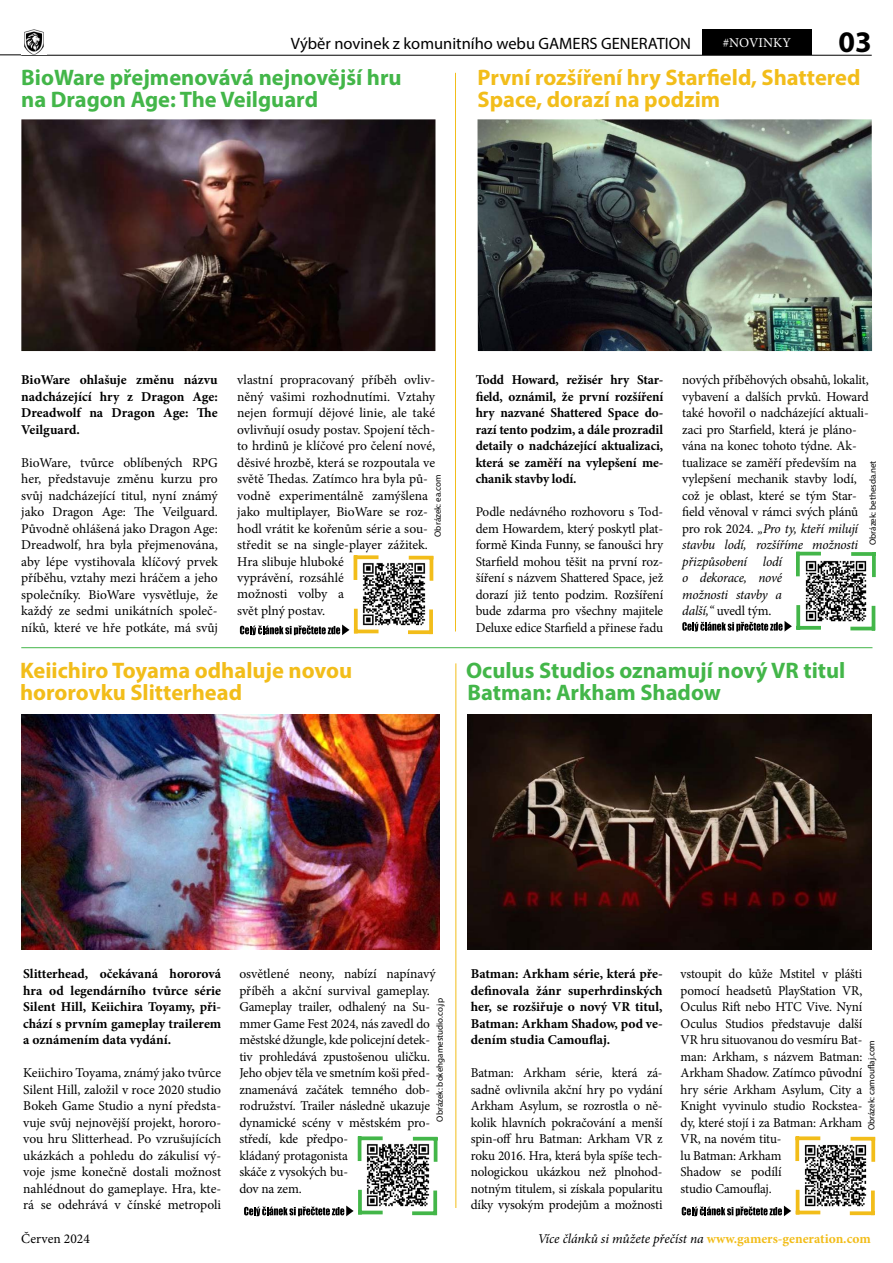
<style>
.page{position:relative;width:893px;height:1263px;background:#fff}
.page>*{position:absolute;margin:0;border:0;box-sizing:border-box;transform-origin:0 0}
.t1{font:700 30px "Myriad Pro";color:#000}
.t2{font:700 22.5px/22.5px "Myriad Pro";color:#43b649}
.t3{font:700 22.5px/22.5px "Myriad Pro";color:#f2bd1a}
.t4{font:16.5px "Myriad Pro";color:#000}
.t5{font:13.5px/16.5px "Minion Pro";letter-spacing:-.01em;color:#000;text-align:justify}
.t6{font:700 13.5px/16.5px "Minion Pro";color:#000;text-align:justify}
.t7{font:italic 13.5px "Minion Pro";letter-spacing:-.01em;color:#000}
.t8{font:13.5px "Minion Pro";color:#fff}
.t9{font:9px "Myriad Pro";color:#000}
.s1{font-style:italic}
.s2{font-weight:700;font-style:normal;color:#f2bd1a}
</style>
<div class="page">
<svg style="left:0;top:54px;width:21px;height:1px"></svg>
<hr style="left:21px;top:55px;width:851px;height:1px;background:#000">
<div style="left:702px;top:29px;width:110px;height:26px;background:#000"></div>
<img style="left:24px;top:30px;width:20px;height:24px">
<hr style="left:21px;top:647px;width:851px;height:1px;background:#43b649">
<hr style="left:455px;top:663px;width:1px;height:545px;background:#f2bd1a">
<svg style="left:361px;top:1136px;width:22px;height:4px"></svg>
<hr style="left:358px;top:1136px;width:3px;height:25px;background:#43b649">
<svg style="left:362px;top:1210px;width:21px;height:4px"></svg>
<svg style="left:358px;top:1190px;width:4px;height:24px"></svg>
<hr style="left:413px;top:1137px;width:24px;height:3px;background:#43b649">
<hr style="left:434px;top:1137px;width:3px;height:25px;background:#43b649">
<svg style="left:412px;top:1211px;width:21px;height:4px"></svg>
<svg style="left:433px;top:1190px;width:4px;height:25px"></svg>
<svg style="left:244px;top:1205px;width:110px;height:11px"></svg>
<svg style="left:799px;top:1136px;width:21px;height:4px"></svg>
<svg style="left:795px;top:1136px;width:4px;height:25px"></svg>
<svg style="left:799px;top:1210px;width:21px;height:4px"></svg>
<hr style="left:796px;top:1190px;width:3px;height:24px;background:#f2bd1a">
<hr style="left:850px;top:1137px;width:25px;height:3px;background:#f2bd1a">
<svg style="left:871px;top:1140px;width:4px;height:22px"></svg>
<svg style="left:850px;top:1211px;width:21px;height:4px"></svg>
<svg style="left:871px;top:1190px;width:4px;height:25px"></svg>
<svg style="left:682px;top:1205px;width:109px;height:11px"></svg>
<img style="left:804px;top:1145px;width:63px;height:62px">
<img style="left:366px;top:1144px;width:64px;height:63px">
<hr style="left:455px;top:73px;width:1px;height:558px;background:#f2bd1a">
<svg style="left:357px;top:555px;width:21px;height:4px"></svg>
<hr style="left:354px;top:555px;width:3px;height:25px;background:#f2bd1a">
<hr style="left:354px;top:630px;width:24px;height:3px;background:#f2bd1a">
<svg style="left:354px;top:609px;width:4px;height:21px"></svg>
<hr style="left:409px;top:556px;width:24px;height:3px;background:#f2bd1a">
<hr style="left:430px;top:556px;width:3px;height:25px;background:#f2bd1a">
<svg style="left:408px;top:630px;width:21px;height:4px"></svg>
<svg style="left:429px;top:609px;width:4px;height:25px"></svg>
<svg style="left:240px;top:624px;width:109px;height:11px"></svg>
<hr style="left:796px;top:552px;width:25px;height:3px;background:#43b649">
<svg style="left:796px;top:555px;width:4px;height:21px"></svg>
<svg style="left:800px;top:626px;width:21px;height:4px"></svg>
<svg style="left:796px;top:605px;width:4px;height:25px"></svg>
<svg style="left:851px;top:552px;width:21px;height:4px"></svg>
<svg style="left:872px;top:552px;width:4px;height:25px"></svg>
<hr style="left:850px;top:627px;width:25px;height:3px;background:#43b649">
<hr style="left:872px;top:606px;width:3px;height:24px;background:#43b649">
<svg style="left:682px;top:621px;width:110px;height:11px"></svg>
<img style="left:805px;top:560px;width:62px;height:62px">
<img style="left:362px;top:563px;width:64px;height:63px">
<img style="left:21px;top:119px;width:414px;height:232px">
<img style="left:477px;top:119px;width:395px;height:232px">
<img style="left:22px;top:714px;width:417px;height:235px">
<img style="left:467px;top:714px;width:405px;height:235px">
<p class="t4" style="left:291px;top:33px;width:402px">Výběr novinek z komunitního webu GAMERS GENERATION</p>
<p class="t8" style="left:723px;top:34px;width:70px">#NOVINKY</p>
<h1 class="t1" style="left:838px;top:22px;width:35px">03</h1>
<h2 class="t2" style="left:21px;top:65px;width:382px">BioWare přejmenovává nejnovější hru na Dragon Age: The Veilguard</h2>
<h2 class="t3" style="left:477px;top:65px;width:384px">První rozšíření hry Starfield, Shattered<br>Space, dorazí na podzim</h2>
<p class="t6" style="left:21px;top:371px;width:198px">BioWare ohlašuje změnu názvu nadcházející hry z Dragon Age:<br>Dreadwolf na Dragon Age: The Veilguard.</p>
<p class="t5" style="left:21px;top:454px;width:198px">BioWare, tvůrce oblíbených RPG her, představuje změnu kurzu pro svůj nadcházející titul, nyní známý jako Dragon Age: The Veilguard.<br>Původně ohlášená jako Dragon Age:<br>Dreadwolf, hra byla přejmenována, aby lépe vystihovala klíčový prvek příběhu, vztahy mezi hráčem a jeho společníky. BioWare vysvětluje, že každý ze sedmi unikátních společ&shy;níků, které ve hře potkáte, má svůj</p>
<p class="t5" style="left:237px;top:371px;width:199px;text-align:left">vlastní propracovaný příběh ovliv&shy;něný vašimi rozhodnutími. Vztahy nejen formují dějové linie, ale také ovlivňují osudy postav. Spojení těch&shy;to hrdinů je klíčové pro čelení nové, děsivé hrozbě, která se rozpoutala ve světě Thedas. Zatímco hra byla pů&shy;vodně experimentálně zamýšlena jako multiplayer, BioWare se roz&shy;hodl vrátit ke kořenům série a sou&shy;středit se na single-player zážitek.<br>Hra slibuje hluboké<br>vyprávění, rozsáhlé<br>možnosti volby a<br>svět plný postav.</p>
<p class="t9" style="left:432px;top:537px;width:64px;rotate:-90deg">Obrázek: ea.com</p>
<h2 class="t3" style="left:20px;top:658px;width:334px">Keiichiro Toyama odhaluje novou hororovku Slitterhead</h2>
<p class="t6" style="left:476px;top:371px;width:189px">Todd Howard, režisér hry Star&shy;field, oznámil, že první rozšíření hry nazvané Shattered Space do&shy;razí tento podzim, a dále prozradil detaily o nadcházející aktualizaci, která se zaměří na vylepšení me&shy;chanik stavby lodí.</p>
<p class="t5" style="left:476px;top:503px;width:189px">Podle nedávného rozhovoru s Tod&shy;dem Howardem, který poskytl plat&shy;formě Kinda Funny, se fanoušci hry Starfield mohou těšit na první roz&shy;šíření s názvem Shattered Space, jež dorazí již tento podzim. Rozšíření bude zdarma pro všechny majitele Deluxe edice Starfield a přinese řadu</p>
<p class="t5" style="left:682px;top:372px;width:188px;text-align:left">nových příběhových obsahů, lokalit, vybavení a dalších prvků. Howard také hovořil o nadcházející aktuali&shy;zaci pro Starfield, která je pláno&shy;vána na konec tohoto týdne. Ak&shy;tualizace se zaměří především na vylepšení mechanik stavby lodí, což je oblast, které se tým Star&shy;field věnoval v rámci svých plánů pro rok 2024. <span class="s1">„Pro ty, kteří milují stavbu lodí, rozšíříme možnosti přizpůsobení lodí<br>o dekorace, nové<br>možnosti stavby a<br>další,“</span> uvedl tým.</p>
<p class="t9" style="left:867px;top:545px;width:86px;rotate:-90deg">Obrázek: bethesda.net</p>
<h2 class="t2" style="left:466px;top:658px;width:381px">Oculus Studios oznamují nový VR titul<br>Batman: Arkham Shadow</h2>
<p class="t6" style="left:23px;top:965px;width:200px">Slitterhead, očekávaná hororová hra od legendárního tvůrce série Silent Hill, Keiichira Toyamy, při&shy;chází s prvním gameplay trailerem a oznámením data vydání.</p>
<p class="t5" style="left:23px;top:1064px;width:200px">Keiichiro Toyama, známý jako tvůrce Silent Hill, založil v roce 2020 studio Bokeh Game Studio a nyní předsta&shy;vuje svůj nejnovější projekt, hororo&shy;vou hru Slitterhead. Po vzrušujících ukázkách a pohledu do zákulisí vý&shy;voje jsme konečně dostali možnost nahlédnout do gameplaye. Hra, kte&shy;rá se odehrává v čínské metropoli</p>
<p class="t5" style="left:21px;top:1231px;width:70px">Červen 2024</p>
<p class="t5" style="left:239px;top:965px;width:198px;text-align:left">osvětlené neony, nabízí napínavý příběh a akční survival gameplay.<br>Gameplay trailer, odhalený na Su&shy;mmer Game Fest 2024, nás zavedl do městské džungle, kde policejní detek&shy;tiv prohledává zpustošenou uličku.<br>Jeho objev těla ve smetním koši před&shy;znamenává začátek temného dob&shy;rodružství. Trailer následně ukazuje dynamické scény v městském pro&shy;středí, kde předpo-<br>kládaný protagonista<br>skáče z vysokých bu-<br>dov na zem.</p>
<p class="t9" style="left:434px;top:1121px;width:125px;rotate:-90deg">Obrázek: bokehgamestudio.co.jp</p>
<p class="t6" style="left:471px;top:965px;width:193px">Batman: Arkham série, která pře&shy;definovala žánr superhrdinských her, se rozšiřuje o nový VR titul, Batman: Arkham Shadow, pod ve&shy;dením studia Camouflaj.</p>
<p class="t5" style="left:471px;top:1065px;width:193px">Batman: Arkham série, která zá&shy;sadně ovlivnila akční hry po vydání Arkham Asylum, se rozrostla o ně&shy;kolik hlavních pokračování a menší spin-off hru Batman: Arkham VR z roku 2016. Hra, která byla spíše tech&shy;nologickou ukázkou než plnohod&shy;notným titulem, si získala popularitu díky vysokým prodejům a možnosti</p>
<p class="t5" style="left:681px;top:966px;width:183px;text-align:left">vstoupit do kůže Mstitel v plášti pomocí headsetů PlayStation VR,<br>Oculus Rift nebo HTC Vive. Nyní<br>Oculus Studios představuje další<br>VR hru situovanou do vesmíru Bat&shy;man: Arkham, s názvem Batman:<br>Arkham Shadow. Zatímco původní hry série Arkham Asylum, City a<br>Knight vyvinulo studio Rockstea&shy;dy, které stojí i za Batman: Arkham<br>VR, na novém titu-<br>lu Batman: Arkham<br>Shadow se podílí<br>studio Camouflaj.</p>
<p class="t9" style="left:866px;top:1130px;width:92px;rotate:-90deg">Obrázek: camouflaj.com</p>
<p class="t7" style="left:538px;top:1230px;width:335px">Více článků si můžete přečíst na <span class="s2">www.gamers-generation.com</span></p>
</div>
